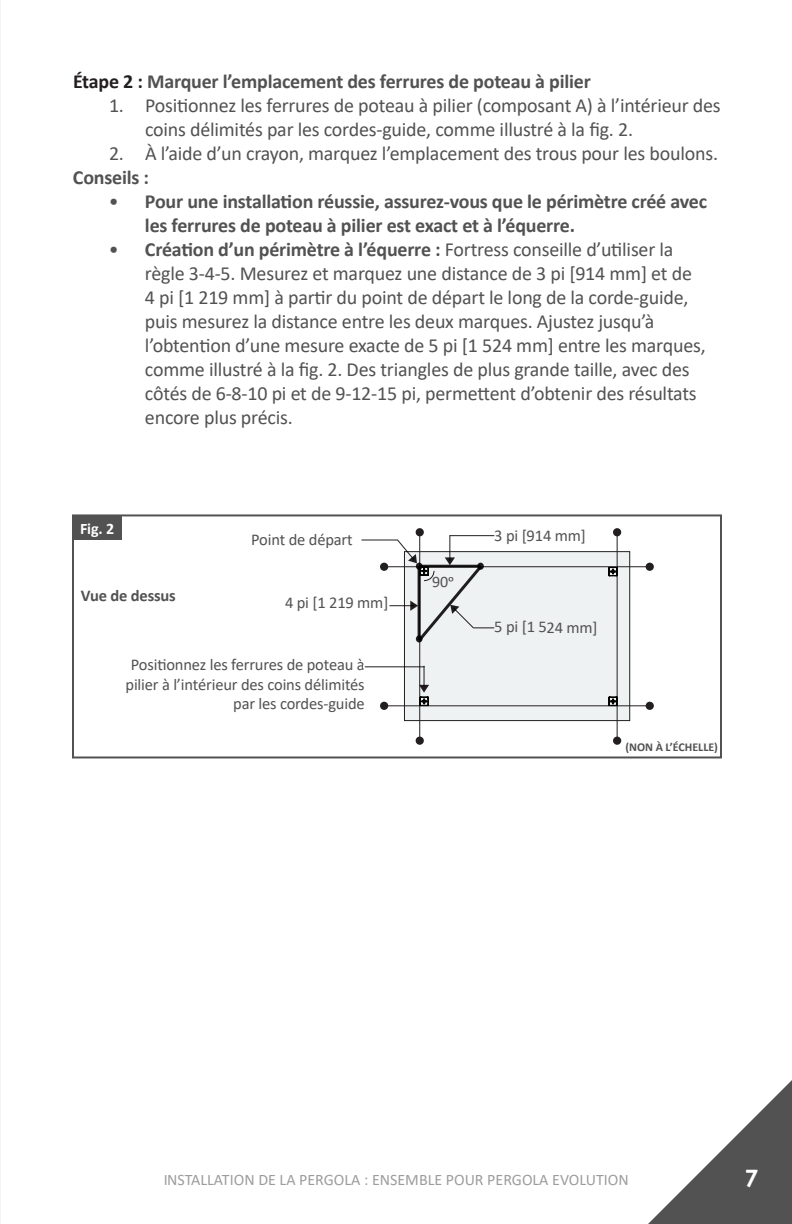
<style>
.page{position:relative;width:792px;height:1224px;background:#fff}
.page>*{position:absolute;margin:0;border:0;box-sizing:border-box;transform-origin:0 0}
.t1{font:700 24px "Century Gothic";color:#fff}
.t2{font:20px/24px "Calibri";letter-spacing:-.01em;color:#535252}
.t3{font:700 20px/24px "Calibri";letter-spacing:-.01em;color:#535252}
.t4{font:16.4px/19.8px "Calibri";letter-spacing:-.01em;color:#535252;text-align:right}
.t5{font:700 16.4px "Calibri";letter-spacing:-.01em;color:#535252}
.t6{font:16px "Calibri";color:#3a393a}
.t7{font:700 16px "Calibri";color:#fff}
.t8{font:16px "Calibri";color:#535252}
.t9{font:700 12px "Calibri";color:#535252}
.s1{color:#231f20}
.s2{font-weight:400}
.s3{font-weight:700}
</style>
<div class="page">
<svg style="left:648px;top:1080px;width:144px;height:144px"></svg>
<hr style="left:0;top:0;width:1px;height:1224px;background:#231f20">
<div style="left:72px;top:514px;width:650px;height:244px;border:2px solid #535252"></div>
<div style="left:72px;top:515px;width:50px;height:25px;background:#535252"></div>
<div style="left:404px;top:552px;width:226px;height:169px;background:#eff2f3"></div>
<div style="left:404px;top:551px;width:226px;height:170px;border:1px solid #231f20"></div>
<div style="left:380px;top:563px;width:8px;height:8px;background:#231f20;border-radius:50%"></div>
<div style="left:646px;top:563px;width:8px;height:8px;background:#231f20;border-radius:50%"></div>
<hr style="left:384px;top:566px;width:265px;height:1px;background:#231f20">
<div style="left:380px;top:702px;width:8px;height:8px;background:#231f20;border-radius:50%"></div>
<div style="left:646px;top:702px;width:8px;height:8px;background:#231f20;border-radius:50%"></div>
<hr style="left:384px;top:705px;width:265px;height:1px;background:#231f20">
<div style="left:416px;top:737px;width:8px;height:8px;background:#231f20;border-radius:50%"></div>
<div style="left:416px;top:528px;width:8px;height:8px;background:#231f20;border-radius:50%"></div>
<hr style="left:419px;top:530px;width:1px;height:211px;background:#231f20">
<div style="left:613px;top:737px;width:8px;height:8px;background:#231f20;border-radius:50%"></div>
<div style="left:613px;top:528px;width:8px;height:8px;background:#231f20;border-radius:50%"></div>
<hr style="left:617px;top:530px;width:1px;height:211px;background:#231f20">
<hr style="left:361px;top:540px;width:37px;height:1px;background:#231f20">
<svg style="left:389px;top:535px;width:229px;height:171px"></svg>
<hr style="left:365px;top:666px;width:60px;height:1px;background:#211d1f">
<p class="t3" style="left:73px;top:69px;width:519px"><span class="s1">Étape 2 :</span> Marquer l’emplacement des ferrures de poteau à pilier</p>
<p class="t2" style="left:145px;top:93px;width:577px;text-indent:-36px">1. Positionnez les ferrures de poteau à pilier (composant A) à l’intérieur des coins délimités par les cordes-guide, comme illustré à la fig. 2.</p>
<p class="t2" style="left:109px;top:141px;width:611px">2. À l’aide d’un crayon, marquez l’emplacement des trous pour les boulons.</p>
<p class="t3" style="left:73px;top:165px;width:78px">Conseils :</p>
<p class="t3" style="left:145px;top:189px;width:564px;text-indent:-36px"><span class="s2">•</span> Pour une installation réussie, assurez-vous que le périmètre créé avec les ferrures de poteau à pilier est exact et à l’équerre.</p>
<p class="t2" style="left:145px;top:237px;width:562px;text-indent:-36px">• <span class="s3">Création d’un périmètre à l’équerre :</span> Fortress conseille d’utiliser la règle 3-4-5. Mesurez et marquez une distance de 3 pi [914 mm] et de 4 pi [1 219 mm] à partir du point de départ le long de la corde-guide, puis mesurez la distance entre les deux marques. Ajustez jusqu’à l’obtention d’une mesure exacte de 5 pi [1 524 mm] entre les marques, comme illustré à la fig. 2. Des triangles de plus grande taille, avec des côtés de 6-8-10 pi et de 9-12-15 pi, permettent d’obtenir des résultats encore plus précis.</p>
<p class="t7" style="left:80px;top:517px;width:36px">Fig. 2</p>
<p class="t5" style="left:81px;top:584px;width:96px">Vue de dessus</p>
<p class="t4" style="left:251px;top:529px;width:103px">Point de départ</p>
<p class="t4" style="left:285px;top:592px;width:105px">4 pi [1 219 mm]</p>
<p class="t4" style="left:126px;top:654px;width:241px">Positionnez les ferrures de poteau à pilier à l’intérieur des coins délimités par les cordes-guide</p>
<p class="t8" style="left:432px;top:570px;width:23px">90o</p>
<p class="t4" style="left:494px;top:525px;width:93px">3 pi [914 mm]</p>
<p class="t4" style="left:494px;top:617px;width:105px">5 pi [1 524 mm]</p>
<p class="t9" style="left:626px;top:739px;width:94px">(NON À L’ÉCHELLE)</p>
<p class="t6" style="left:163px;top:1168px;width:467px">INSTALLATION DE LA PERGOLA : ENSEMBLE POUR PERGOLA EVOLUTION</p>
<p class="t1" style="left:745px;top:1160px;width:15px">7</p>
</div>
